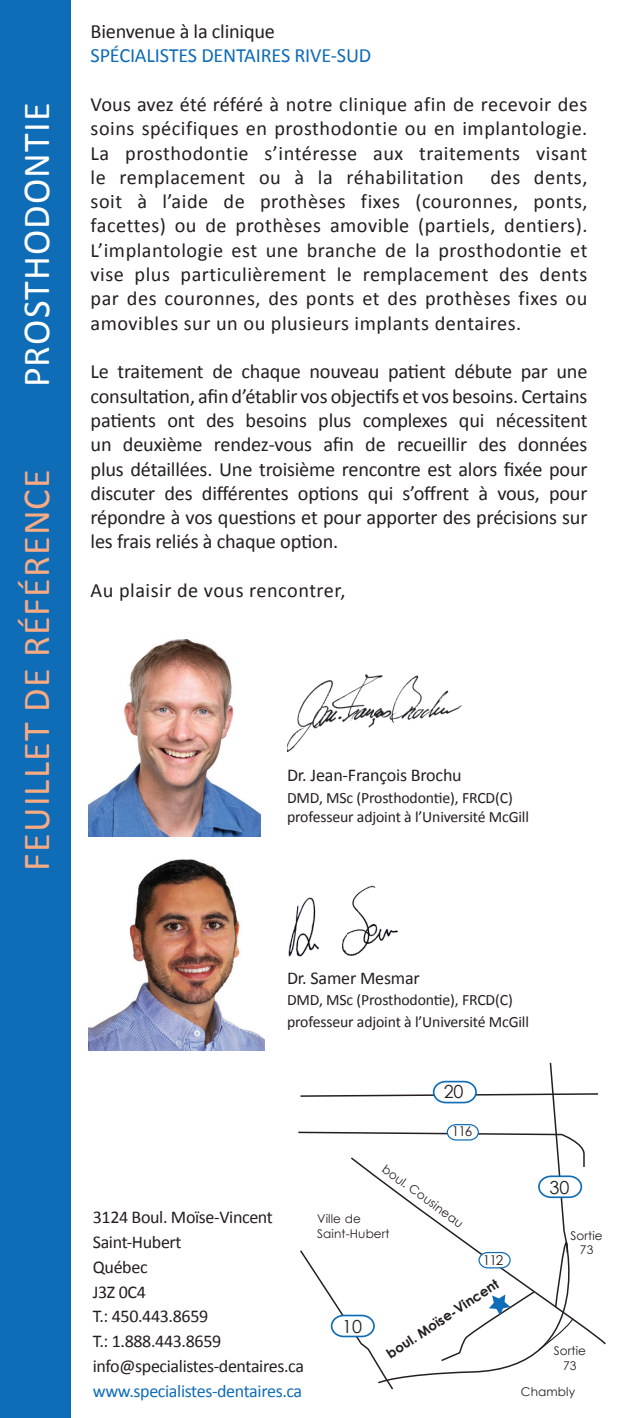
<style>
.page{position:relative;width:626px;height:1418px;background:#fff}
.page>*{position:absolute;margin:0;border:0;box-sizing:border-box;transform-origin:0 0}
.t1{font:38.25px "Calibri";letter-spacing:.03em;color:#f8ab83}
.t2{font:38.25px "Calibri";letter-spacing:.03em;color:#fff}
.t3{font:20.25px/24.3px "Calibri";letter-spacing:.025em;color:#231f20;text-align:justify}
.t4{font:20.25px "Calibri";letter-spacing:-.01em;color:#0f6cb6}
.t5{font:20.25px "Calibri";letter-spacing:-.01em;color:#231f20}
.t6{font:18px/24.8px "Calibri";letter-spacing:-.02em;color:#231f20}
.t7{font:18px "Calibri";letter-spacing:-.02em;color:#0f6cb6}
.t8{font:18px "Century Gothic";color:#231f20}
.t9{font:15.75px/18.9px "Calibri";letter-spacing:-.01em;color:#231f20}
.t10{font:700 13.5px "Century Gothic";color:#231f20}
.t11{font:13.5px "Century Gothic";letter-spacing:-.075em;color:#231f20}
.t12{font:11.92px/14.4px "Century Gothic";letter-spacing:.01em;color:#231f20;text-align:center}
</style>
<div class="page">
<img style="left:287px;top:674px;width:174px;height:77px">
<img style="left:89px;top:640px;width:171px;height:196px">
<img style="left:89px;top:859px;width:175px;height:192px">
<img style="left:288px;top:885px;width:110px;height:72px">
<div style="left:0;top:0;width:70px;height:1418px;background:#0f6cb6"></div>
<svg style="left:393px;top:1062px;width:163px;height:318px"></svg>
<svg style="left:363px;top:1168px;width:243px;height:178px"></svg>
<svg style="left:300px;top:1080px;width:298px;height:24px"></svg>
<svg style="left:298px;top:1123px;width:287px;height:45px"></svg>
<svg style="left:536px;top:1174px;width:46px;height:25px"></svg>
<svg style="left:300px;top:1248px;width:93px;height:142px"></svg>
<svg style="left:439px;top:1212px;width:135px;height:150px"></svg>
<h1 class="t2" style="left:12px;top:387px;width:286px;rotate:-90deg">PROSTHODONTIE</h1>
<h1 class="t1" style="left:12px;top:870px;width:403px;rotate:-90deg">FEUILLET DE RÉFÉRENCE</h1>
<p class="t5" style="left:90px;top:18px;width:186px">Bienvenue à la clinique</p>
<p class="t4" style="left:90px;top:43px;width:282px">SPÉCIALISTES DENTAIRES RIVE-SUD</p>
<p class="t3" style="left:90px;top:92px;width:498px">Vous avez été référé à notre clinique afin de recevoir des soins spécifiques en prosthodontie ou en implantologie.<br>La prosthodontie s’intéresse aux traitements visant le remplacement ou à la réhabilitation</p>
<p class="t3" style="left:90px;top:165px;width:498px;text-indent:399px">des dents, soit à l’aide de prothèses fixes (couronnes, ponts, facettes) ou de prothèses amovible (partiels, dentiers).<br>L’implantologie est une branche de la prosthodontie et vise plus particulièrement le remplacement des dents par des couronnes, des ponts et des prothèses fixes ou amovibles sur un ou plusieurs implants dentaires.</p>
<p class="t3" style="left:90px;top:359px;width:498px">Le traitement de chaque nouveau patient débute par une consultation, afin d’établir vos objectifs et vos besoins. Certains patients ont des besoins plus complexes qui nécessitent un deuxième rendez-vous afin de recueillir des données plus détaillées. Une troisième rencontre est alors fixée pour discuter des différentes options qui s’offrent à vous, pour répondre à vos questions et pour apporter des précisions sur les frais reliés à chaque option.</p>
<p class="t3" style="left:90px;top:578px;width:256px">Au plaisir de vous rencontrer,</p>
<p class="t6" style="left:287px;top:763px;width:176px">Dr. Jean-François Brochu</p>
<p class="t9" style="left:287px;top:788px;width:243px">DMD, MSc (Prosthodontie), FRCD(C) professeur adjoint à l’Université McGill</p>
<p class="t6" style="left:287px;top:965px;width:134px">Dr. Samer Mesmar</p>
<p class="t9" style="left:287px;top:989px;width:243px;line-height:21.6px">DMD, MSc (Prosthodontie), FRCD(C) professeur adjoint à l’Université McGill</p>
<p class="t8" style="left:443px;top:1079px;width:21px">20</p>
<p class="t6" style="left:93px;top:1205px;width:212px">3124 Boul. Moïse-Vincent<br>Saint-Hubert<br>Québec<br>J3Z 0C4<br>T.: 450.443.8659<br>T.: 1.888.443.8659 info@specialistes-dentaires.ca</p>
<p class="t7" style="left:93px;top:1379px;width:211px">www.specialistes-dentaires.ca</p>
<p class="t11" style="left:451px;top:1121px;width:22px">116</p>
<p class="t12" style="left:387px;top:1161px;width:98px;rotate:36deg">boul. Cousineau</p>
<p class="t12" style="left:317px;top:1211px;width:74px;text-align:left">Ville de<br>Saint-Hubert</p>
<p class="t11" style="left:482px;top:1250px;width:22px">112</p>
<p class="t8" style="left:342px;top:1313px;width:21px">10</p>
<p class="t10" style="left:382px;top:1347px;width:132px;rotate:-34deg">boul. Moïse-Vincent</p>
<p class="t8" style="left:549px;top:1174px;width:21px">30</p>
<p class="t12" style="left:570px;top:1228px;width:34px">Sortie<br>73</p>
<p class="t12" style="left:553px;top:1343px;width:34px">Sortie<br>73</p>
<p class="t12" style="left:520px;top:1384px;width:56px">Chambly</p>
</div>
